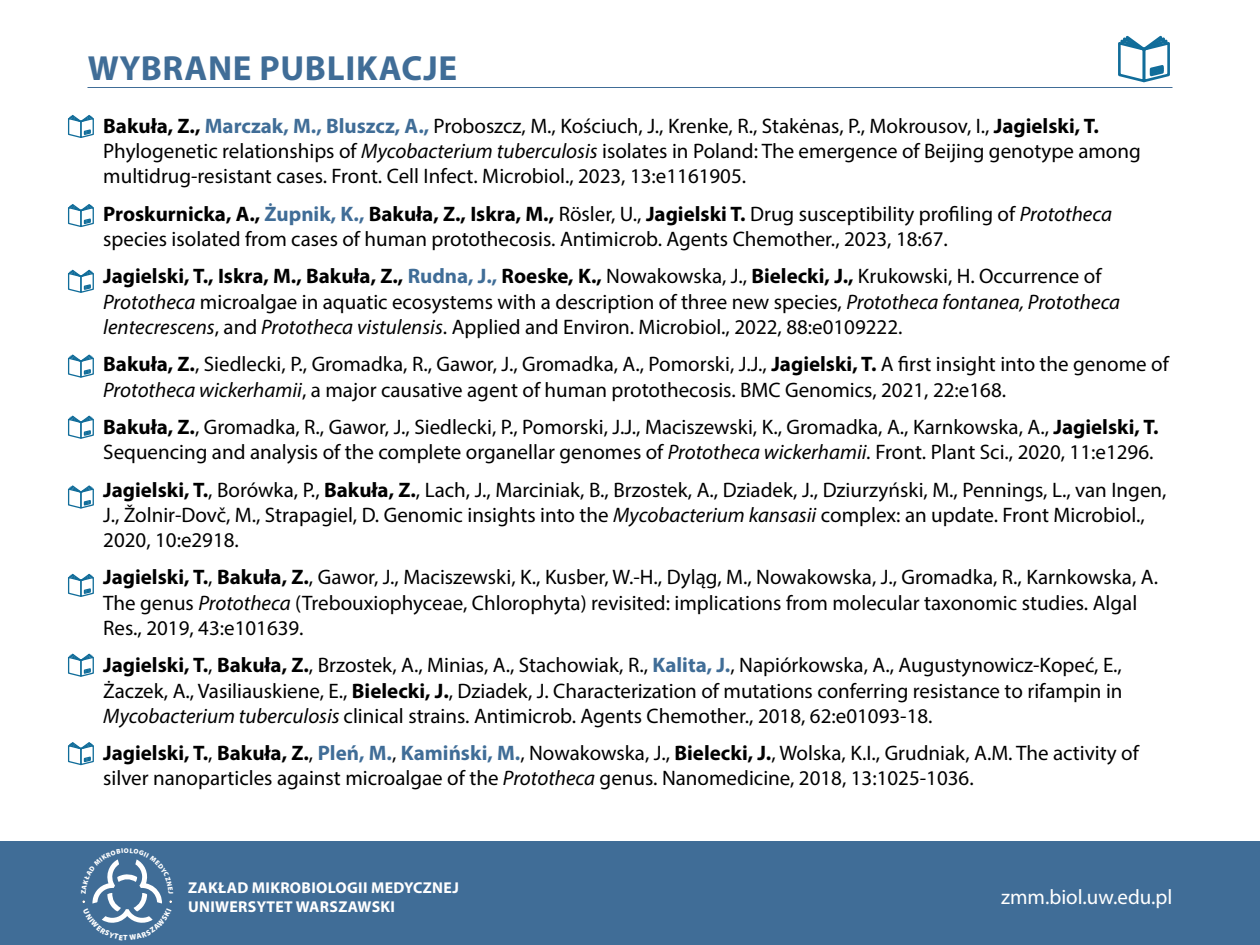
<style>
.page{position:relative;width:1260px;height:945px;background:#fff}
.page>*{position:absolute;margin:0;border:0;box-sizing:border-box;transform-origin:0 0}
.t1{font:700 35px "Myriad Pro";letter-spacing:.02em;color:#406d97}
.t2{font:21px/25.2px "Myriad Pro";color:#000}
.t3{font:21px "Myriad Pro";color:#fff}
.t4{font:700 15.75px/18.9px "Myriad Pro";letter-spacing:.02em;color:#fff}
.s1{font-weight:700}
.s2{font-weight:700;color:#406d97}
.s3{font-style:italic}
.s4{font-family:"Minion Pro"}
</style>
<div class="page">
<div style="left:0;top:842px;width:1260px;height:103px;background:#406d97"></div>
<hr style="left:88px;top:87px;width:1084px;height:1px;background:#406d97">
<svg style="left:1118px;top:35px;width:52px;height:48px"></svg>
<svg style="left:68px;top:114px;width:26px;height:24px"></svg>
<svg style="left:68px;top:204px;width:26px;height:24px"></svg>
<svg style="left:68px;top:269px;width:26px;height:24px"></svg>
<svg style="left:68px;top:354px;width:26px;height:24px"></svg>
<svg style="left:68px;top:415px;width:26px;height:24px"></svg>
<svg style="left:68px;top:485px;width:26px;height:24px"></svg>
<svg style="left:68px;top:573px;width:26px;height:24px"></svg>
<svg style="left:68px;top:653px;width:26px;height:24px"></svg>
<svg style="left:68px;top:742px;width:26px;height:24px"></svg>
<svg style="left:82px;top:859px;width:90px;height:64px"></svg>
<h1 class="t1" style="left:88px;top:45px;width:371px">WYBRANE PUBLIKACJE</h1>
<p class="t2" style="left:103px;top:113px;width:1039px;text-indent:-16px"><span class="s1">• Bakuła, Z.,</span> <span class="s2">Marczak, M., Bluszcz, A.,</span> Proboszcz, M., Kościuch, J., Krenke, R., Stakėnas, P., Mokrousov, I., <span class="s1">Jagielski, T.<br></span>Phylogenetic relationships of <span class="s3">Mycobacterium tuberculosis</span> isolates in Poland: The emergence of Beijing genotype among multidrug-resistant cases. Front. Cell Infect. Microbiol., 2023, 13:e1161905.</p>
<p class="t2" style="left:103px;top:201px;width:1010px;text-indent:-16px"><span class="s1">• Proskurnicka, A.,</span> <span class="s2">Żupnik, K.,</span> <span class="s1">Bakuła, Z., Iskra, M.,</span> Rösler, U., <span class="s1">Jagielski T.</span> Drug susceptibility profiling of <span class="s3">Prototheca </span>species isolated from cases of human protothecosis. Antimicrob. Agents Chemother., 2023, 18:67.</p>
<p class="t2" style="left:103px;top:264px;width:1018px;text-indent:-16px"><span class="s1">• Jagielski, T., Iskra, M., Bakuła, Z.,</span> <span class="s2">Rudna, J.,</span> <span class="s1">Roeske, K.,</span> Nowakowska, J., <span class="s1">Bielecki, J.,</span> Krukowski, H. Occurrence of<br><span class="s3">Prototheca</span> microalgae in aquatic ecosystems with a description of three new species, <span class="s3">Prototheca fontanea, Prototheca lentecrescens</span>, and <span class="s3">Prototheca vistulensis</span>. Applied and Environ. Microbiol., 2022, 88:e0109222.</p>
<p class="t2" style="left:103px;top:351px;width:1067px;text-indent:-16px"><span class="s1">• Bakuła, Z.</span>, Siedlecki, P., Gromadka, R., Gawor, J., Gromadka, A., Pomorski, J.J., <span class="s1">Jagielski, T.</span> A first insight into the genome of<br><span class="s3">Prototheca wickerhamii</span>, a major causative agent of human protothecosis. BMC Genomics, 2021, 22:e168.</p>
<p class="t2" style="left:88px;top:414px;width:1073px;text-align:center"><span class="s4">•</span> <span class="s1">Bakuła, Z.</span>, Gromadka, R., Gawor, J., Siedlecki, P., Pomorski, J.J., Maciszewski, K., Gromadka, A., Karnkowska, A., <span class="s1">Jagielski, T.<br></span>Sequencing and analysis of the complete organellar genomes of <span class="s3">Prototheca wickerhamii.</span> Front. Plant Sci., 2020, 11:e1296.</p>
<p class="t2" style="left:103px;top:477px;width:1065px;text-indent:-16px"><span class="s4">•</span> <span class="s1">Jagielski, T.</span>, Borówka, P., <span class="s1">Bakuła, Z.</span>, Lach, J., Marciniak, B., Brzostek, A., Dziadek, J., Dziurzyński, M., Pennings, L., van Ingen,<br>J., Žolnir-Dovč, M., Strapagiel, D. Genomic insights into the <span class="s3">Mycobacterium kansasii</span> complex: an update. Front Microbiol.,<br>2020, 10:e2918.</p>
<p class="t2" style="left:103px;top:564px;width:1056px;text-indent:-16px"><span class="s4">•</span> <span class="s1">Jagielski, T.</span>, <span class="s1">Bakuła, Z.</span>, Gawor, J., Maciszewski, K., Kusber, W.-H., Dyląg, M., Nowakowska, J., Gromadka, R., Karnkowska, A.<br>The genus <span class="s3">Prototheca</span> (Trebouxiophyceae, Chlorophyta) revisited: implications from molecular taxonomic studies. Algal<br>Res., 2019, 43:e101639.</p>
<p class="t2" style="left:103px;top:652px;width:1021px;text-align:justify;text-indent:-16px"><span class="s4">•</span> <span class="s1">Jagielski, T.</span>, <span class="s1">Bakuła, Z.</span>, Brzostek, A., Minias, A., Stachowiak, R., <span class="s2">Kalita, J.</span>, Napiórkowska, A., Augustynowicz-Kopeć, E., Żaczek, A., Vasiliauskiene, E., <span class="s1">Bielecki, J.</span>, Dziadek, J. Characterization of mutations conferring resistance to rifampin in <span class="s3">Mycobacterium tuberculosis</span> clinical strains. Antimicrob. Agents Chemother., 2018, 62:e01093-18.</p>
<p class="t2" style="left:103px;top:740px;width:1037px;text-indent:-16px"><span class="s4">•</span> <span class="s1">Jagielski, T.</span>, <span class="s1">Bakuła, Z.</span>, <span class="s2">Pleń, M.</span>, <span class="s2">Kamiński, M.</span>, Nowakowska, J., <span class="s1">Bielecki, J.</span>, Wolska, K.I., Grudniak, A.M. The activity of silver nanoparticles against microalgae of the <span class="s3">Prototheca</span> genus. Nanomedicine, 2018, 13:1025-1036.</p>
<p class="t4" style="left:188px;top:878px;width:272px">ZAKŁAD MIKROBIOLOGII MEDYCZNEJ<br>UNIWERSYTET WARSZAWSKI</p>
<p class="t3" style="left:1001px;top:884px;width:173px">zmm.biol.uw.edu.pl</p>
</div>
